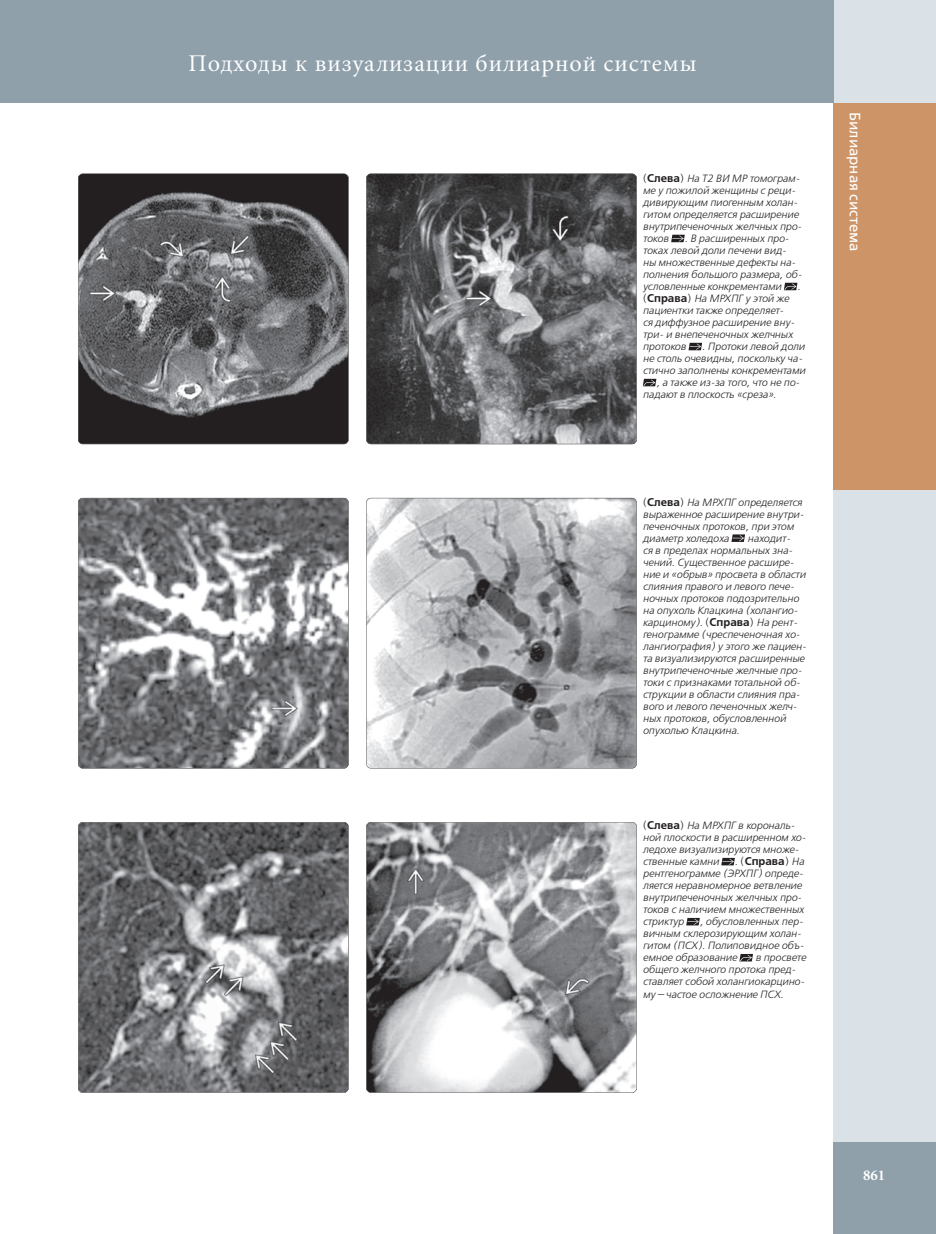
<style>
.page{position:relative;width:936px;height:1234px;background:#fff}
.page>*{position:absolute;margin:0;border:0;box-sizing:border-box;transform-origin:0 0}
.t1{font:24px "Minion Cyr";letter-spacing:.04em;color:#fff}
.t2{font:15px "Free Set C";color:#fff}
.t3{font:700 15px "Minion Cyr";color:#fff}
.t4{font:11.25px "Free Set Demi C";color:#231f20}
.t5{font:italic 10.5px/12px "Free Set Light C";color:#231f20}
.s1{font-style:normal}
.s2{font-family:"Free Set Demi C";font-style:normal;font-size:11.25px}
.s3{font-family:"Free Set Light C";font-style:italic;font-size:10.5px}
.s4{font-family:"Free Set Light C";font-size:10.5px}
</style>
<div class="page">
<div style="left:833px;top:0;width:102px;height:1142px;background:#dae2e7"></div>
<div style="left:0;top:0;width:833px;height:103px;background:#8fa0aa"></div>
<div style="left:833px;top:103px;width:102px;height:386px;background:#cd9467"></div>
<div style="left:833px;top:1142px;width:102px;height:91px;background:#8fa0aa"></div>
<svg style="left:671px;top:235px;width:13px;height:7px"></svg>
<svg style="left:783px;top:283px;width:14px;height:7px"></svg>
<svg style="left:688px;top:343px;width:14px;height:7px"></svg>
<svg style="left:642px;top:379px;width:14px;height:7px"></svg>
<svg style="left:731px;top:534px;width:14px;height:8px"></svg>
<svg style="left:721px;top:857px;width:13px;height:8px"></svg>
<svg style="left:686px;top:917px;width:13px;height:8px"></svg>
<svg style="left:739px;top:954px;width:14px;height:7px"></svg>
<img style="left:78px;top:174px;width:270px;height:270px">
<img style="left:366px;top:174px;width:270px;height:270px">
<img style="left:78px;top:498px;width:270px;height:270px">
<svg style="left:366px;top:498px;width:270px;height:270px"></svg>
<img style="left:78px;top:822px;width:270px;height:270px">
<img style="left:366px;top:822px;width:270px;height:270px">
<h1 class="t1" style="left:188px;top:49px;width:509px">Подходы к визуализации билиарной системы</h1>
<p class="t5" style="left:642px;top:173px;width:160px"><span class="s1">(</span><span class="s2">Слева</span><span class="s1">)</span> На Т2 ВИ МР томограм‑ ме у пожилой женщины с реци‑ дивирующим пиогенным холан‑ гитом определяется расширение внутрипеченочных желчных про‑ токов</p>
<p class="t5" style="left:642px;top:233px;width:160px;text-indent:42px">. В расширенных про‑ токах левой доли печени вид‑ ны множественные дефекты на‑ полнения большого размера, об‑ условленные конкрементами</p>
<p class="t5" style="left:797px;top:281px;width:4px">.</p>
<p class="t5" style="left:642px;top:293px;width:153px"><span class="s1">(</span><span class="s2">Справа</span><span class="s1">)</span> На МРХПГ у этой же пациентки также определяет‑ ся диффузное расширение вну‑ три‑ и внепеченочных желчных протоков</p>
<p class="t5" style="left:702px;top:341px;width:104px">. Протоки левой доли</p>
<p class="t5" style="left:642px;top:353px;width:161px">не столь очевидны, поскольку ча‑</p>
<p class="t5" style="left:642px;top:365px;width:164px">стично заполнены конкрементами</p>
<p class="t5" style="left:656px;top:377px;width:145px">, а также из‑за того, что не по‑</p>
<p class="t5" style="left:642px;top:389px;width:135px">падают в плоскость «среза».</p>
<p class="t5" style="left:642px;top:496px;width:163px"><span class="s1">(</span><span class="s2">Слева</span><span class="s1">)</span> На МРХПГ определяется выраженное расширение внутри‑ печеночных протоков, при этом диаметр холедоха</p>
<p class="t5" style="left:642px;top:532px;width:165px;text-indent:105px">находит‑<br>ся в пределах нормальных зна‑ чений. Существенное расшире‑ ние и «обрыв» просвета в области слияния правого и левого пече‑ ночных протоков подозрительно на опухоль Клацкина (холангио‑ карциному). <span class="s1">(</span><span class="s2">Справа</span><span class="s1">)</span> На рент‑ генограмме (чреспеченочная хо‑ лангиография) у этого же пациен‑ та визуализируются расширенные внутрипеченочные желчные про‑ токи с признаками тотальной об‑ струкции в области слияния пра‑ вого и левого печеночных желч‑ ных протоков, обусловленной опухолью Клацкина.</p>
<p class="t5" style="left:642px;top:820px;width:165px"><span class="s1">(</span><span class="s2">Слева</span><span class="s1">)</span> На МРХПГ в корональ‑ ной плоскости в расширенном хо‑ ледохе визуализируются множе‑ ственные камни</p>
<p class="t4" style="left:734px;top:854px;width:71px"><span class="s3">.</span> <span class="s4">(</span>Справа<span class="s4">)</span> <span class="s3">На</span></p>
<p class="t5" style="left:642px;top:868px;width:163px">рентгенограмме (ЭРХПГ) опреде‑ ляется неравномерное ветвление внутрипеченочных желчных про‑ токов с наличием множественных стриктур</p>
<p class="t5" style="left:642px;top:916px;width:163px;text-indent:57px">, обусловленных пер‑ вичным склерозирующим холан‑ гитом (ПСХ). Полиповидное объ‑ емное образование</p>
<p class="t5" style="left:642px;top:952px;width:165px;text-indent:113px">в просвете общего желчного протока пред‑ ставляет собой холангиокарцино‑ му— частое осложнение ПСХ.</p>
<h2 class="t2" style="left:863px;top:112px;width:141px;rotate:90deg">Билиарная система</h2>
<h2 class="t3" style="left:863px;top:1166px;width:24px">861</h2>
</div>
